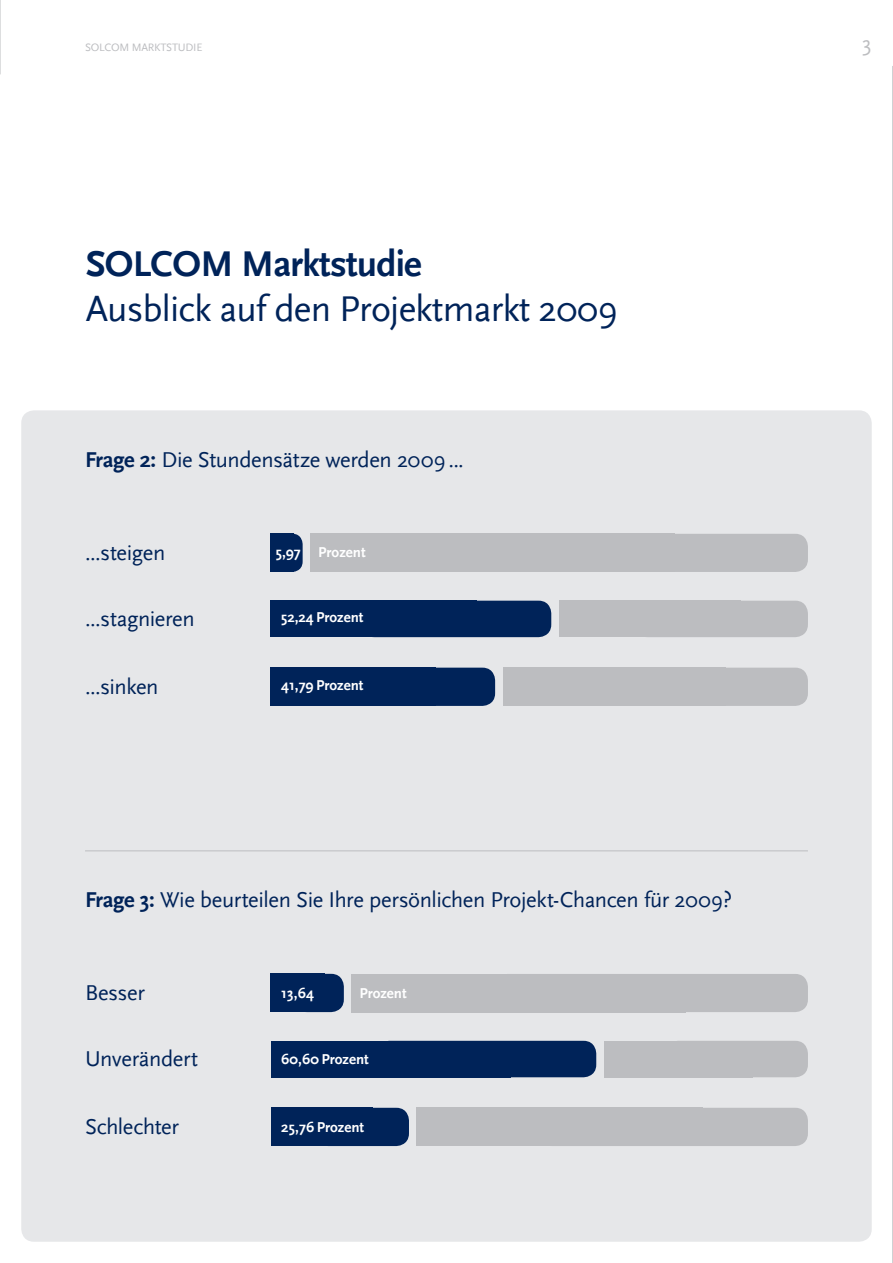
<style>
.page{position:relative;width:893px;height:1263px;background:#fff}
.page>*{position:absolute;margin:0;border:0;box-sizing:border-box;transform-origin:0 0}
.t1{font:37.5px "Scala Sans";letter-spacing:-.02em;color:#002359}
.t2{font:700 37.5px "Scala Sans";letter-spacing:-.02em;color:#002359}
.t3{font:22.5px "Scala Sans";letter-spacing:-.02em;color:#002359}
.t4{font:22.5px "Scala Sans";color:#bcbdc0}
.t5{font:700 15px "Scala Sans";color:#fff}
.t6{font:11.25px "Scala Sans";letter-spacing:-.02em;color:#bcbdc0}
.s1{font-weight:700}
</style>
<div class="page">
<div style="left:21px;top:410px;width:851px;height:832px;background:#e6e7e9;border-radius:13px"></div>
<hr style="left:892px;top:66px;width:1px;height:1197px;background:#bcbdc0">
<hr style="left:0;top:0;width:1px;height:74px;background:#bcbdc0">
<div style="left:604px;top:1041px;width:148px;height:36px;background:#bcbdc0"></div>
<div style="left:665px;top:1041px;width:143px;height:36px;background:#bcbdc0;border-radius:13px"></div>
<div style="left:351px;top:974px;width:335px;height:38px;background:#bcbdc0"></div>
<div style="left:495px;top:974px;width:313px;height:38px;background:#bcbdc0;border-radius:13px"></div>
<div style="left:271px;top:974px;width:54px;height:38px;background:#002359"></div>
<div style="left:294px;top:974px;width:50px;height:38px;background:#002359;border-radius:13px"></div>
<div style="left:271px;top:1041px;width:239px;height:36px;background:#002359"></div>
<div style="left:377px;top:1041px;width:219px;height:36px;background:#002359;border-radius:13px"></div>
<div style="left:416px;top:1108px;width:287px;height:38px;background:#bcbdc0"></div>
<div style="left:539px;top:1108px;width:269px;height:38px;background:#bcbdc0;border-radius:13px"></div>
<div style="left:271px;top:1108px;width:102px;height:38px;background:#002359"></div>
<div style="left:316px;top:1108px;width:93px;height:38px;background:#002359;border-radius:13px"></div>
<div style="left:559px;top:601px;width:181px;height:36px;background:#bcbdc0"></div>
<div style="left:635px;top:601px;width:173px;height:36px;background:#bcbdc0;border-radius:13px"></div>
<div style="left:310px;top:534px;width:365px;height:38px;background:#bcbdc0"></div>
<div style="left:467px;top:534px;width:341px;height:38px;background:#bcbdc0;border-radius:13px"></div>
<div style="left:271px;top:534px;width:23px;height:38px;background:#002359"></div>
<div style="left:281px;top:534px;width:22px;height:38px;background:#002359;border-radius:10px"></div>
<div style="left:271px;top:601px;width:206px;height:36px;background:#002359"></div>
<div style="left:362px;top:601px;width:189px;height:36px;background:#002359;border-radius:13px"></div>
<div style="left:503px;top:668px;width:223px;height:38px;background:#bcbdc0"></div>
<div style="left:597px;top:668px;width:211px;height:38px;background:#bcbdc0;border-radius:13px"></div>
<div style="left:271px;top:668px;width:165px;height:38px;background:#002359"></div>
<div style="left:344px;top:668px;width:151px;height:38px;background:#002359;border-radius:13px"></div>
<hr style="left:85px;top:850px;width:723px;height:1px;background:#bcbdc0">
<p class="t6" style="left:85px;top:41px;width:119px">SOLCOM MARKTSTUDIE</p>
<p class="t4" style="left:862px;top:31px;width:11px">3</p>
<h1 class="t2" style="left:86px;top:242px;width:338px">SOLCOM Marktstudie</h1>
<h1 class="t1" style="left:86px;top:288px;width:534px">Ausblick auf den Projektmarkt 2009</h1>
<p class="t3" style="left:85px;top:448px;width:380px"><span class="s1">Frage 2:</span> Die Stundensätze werden 2009 ...</p>
<p class="t3" style="left:85px;top:540px;width:82px">...steigen</p>
<p class="t5" style="left:276px;top:544px;width:91px">5,97 Prozent</p>
<p class="t3" style="left:85px;top:606px;width:111px">...stagnieren</p>
<p class="t5" style="left:281px;top:609px;width:84px">52,24 Prozent</p>
<p class="t3" style="left:85px;top:674px;width:75px">...sinken</p>
<p class="t5" style="left:281px;top:677px;width:84px">41,79 Prozent</p>
<p class="t3" style="left:85px;top:888px;width:648px"><span class="s1">Frage 3:</span> Wie beurteilen Sie Ihre persönlichen Projekt-Chancen für 2009?</p>
<p class="t3" style="left:85px;top:980px;width:61px">Besser</p>
<p class="t5" style="left:281px;top:984px;width:34px">13,64</p>
<p class="t5" style="left:359px;top:984px;width:49px">Prozent</p>
<p class="t3" style="left:85px;top:1046px;width:115px">Unverändert</p>
<p class="t5" style="left:281px;top:1050px;width:89px">60,60 Prozent</p>
<p class="t3" style="left:85px;top:1114px;width:95px">Schlechter</p>
<p class="t5" style="left:281px;top:1118px;width:85px">25,76 Prozent</p>
</div>
